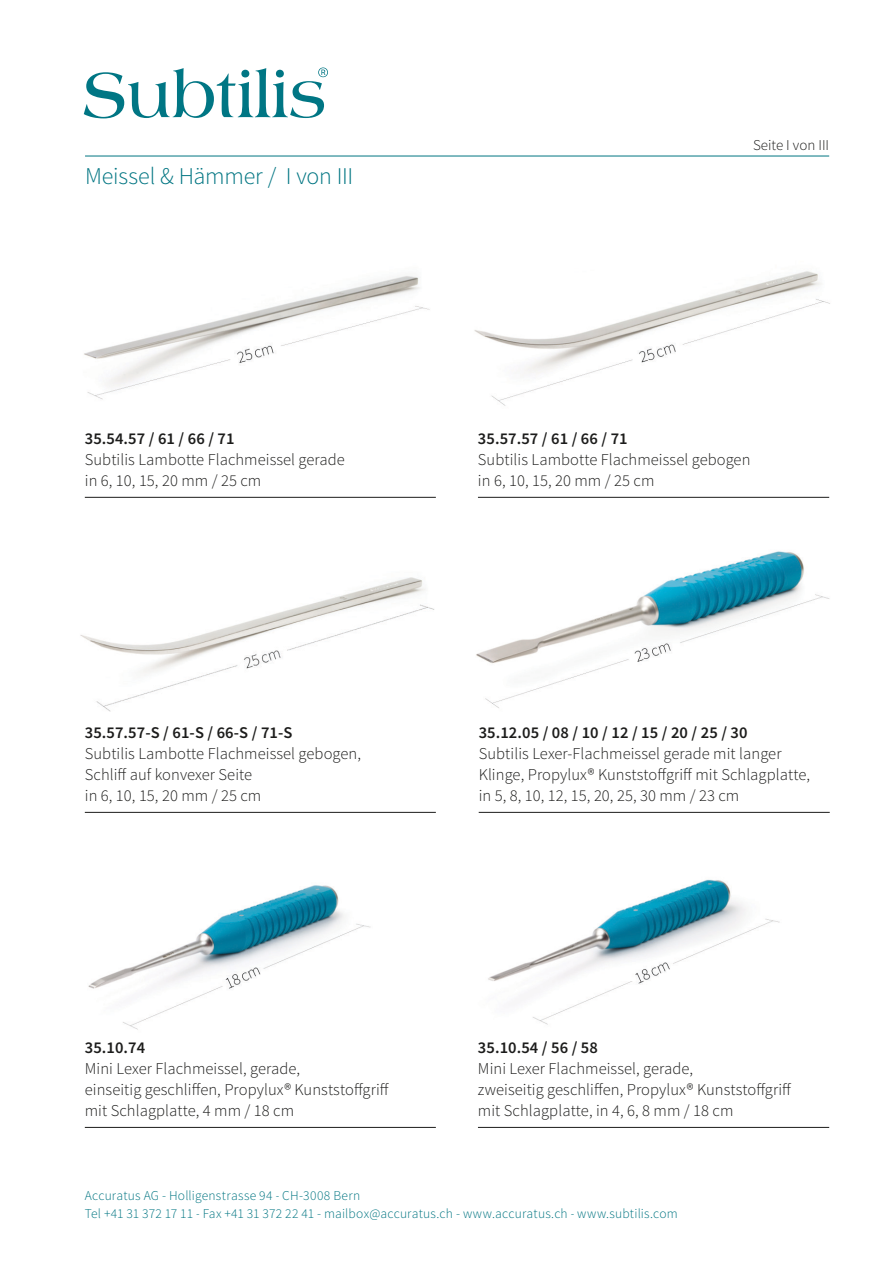
<style>
.page{position:relative;width:893px;height:1263px;background:#fff}
.page>*{position:absolute;margin:0;border:0;box-sizing:border-box;transform-origin:0 0}
.t1{font:300 24px "Source Sans Pro";letter-spacing:-.01em;color:#007582}
.t2{font:300 16.5px/21px "Source Sans Pro";letter-spacing:.005em;color:#1c1c1b}
.t3{font:600 16.5px "Source Sans Pro";letter-spacing:.005em;color:#1c1c1b}
.t4{font:300 15px "Source Sans Pro";color:#1c1c1b}
.t5{font:300 13.5px/18px "Source Sans Pro";letter-spacing:.015em;color:#007582}
</style>
<div class="page">
<img style="left:84px;top:275px;width:346px;height:125px">
<img style="left:476px;top:551px;width:354px;height:157px">
<img style="left:88px;top:885px;width:283px;height:145px">
<img style="left:488px;top:879px;width:292px;height:146px">
<img style="left:474px;top:271px;width:356px;height:135px">
<img style="left:80px;top:577px;width:354px;height:135px">
<hr style="left:85px;top:497px;width:351px;height:1px;background:#1c1c1b">
<hr style="left:85px;top:1127px;width:351px;height:1px;background:#1c1c1b">
<hr style="left:85px;top:812px;width:351px;height:1px;background:#1c1c1b">
<hr style="left:479px;top:812px;width:351px;height:1px;background:#1c1c1b">
<hr style="left:478px;top:497px;width:351px;height:1px;background:#1c1c1b">
<hr style="left:478px;top:1127px;width:351px;height:1px;background:#1c1c1b">
<hr style="left:85px;top:156px;width:744px;height:1px;background:#007582">
<svg style="left:84px;top:68px;width:244px;height:50px"></svg>
<h1 class="t1" style="left:85px;top:161px;width:270px">Meissel &amp; Hämmer / I von III</h1>
<p class="t4" style="left:753px;top:136px;width:78px">Seite I von III</p>
<p class="t3" style="left:85px;top:428px;width:151px">35.54.57 / 61 / 66 / 71</p>
<p class="t2" style="left:85px;top:449px;width:262px">Subtilis Lambotte Flachmeissel gerade in 6, 10, 15, 20 mm / 25 cm</p>
<p class="t3" style="left:85px;top:722px;width:209px">35.57.57-S / 61-S / 66-S / 71-S</p>
<p class="t2" style="left:85px;top:743px;width:278px">Subtilis Lambotte Flachmeissel gebogen,<br>Schliff auf konvexer Seite<br>in 6, 10, 15, 20 mm / 25 cm</p>
<p class="t3" style="left:478px;top:428px;width:151px">35.57.57 / 61 / 66 / 71</p>
<p class="t2" style="left:478px;top:449px;width:274px">Subtilis Lambotte Flachmeissel gebogen in 6, 10, 15, 20 mm / 25 cm</p>
<p class="t3" style="left:479px;top:722px;width:270px">35.12.05 / 08 / 10 / 12 / 15 / 20 / 25 / 30</p>
<p class="t2" style="left:479px;top:743px;width:333px">Subtilis Lexer-Flachmeissel gerade mit langer<br>Klinge, Propylux® Kunststoffgriff mit Schlagplatte, in 5, 8, 10, 12, 15, 20, 25, 30 mm / 23 cm</p>
<p class="t3" style="left:85px;top:1037px;width:62px">35.10.74</p>
<p class="t2" style="left:85px;top:1058px;width:306px">Mini Lexer Flachmeissel, gerade,<br>einseitig geschliffen, Propylux® Kunststoffgriff mit Schlagplatte, 4 mm / 18 cm</p>
<p class="t3" style="left:478px;top:1037px;width:122px">35.10.54 / 56 / 58</p>
<p class="t2" style="left:478px;top:1058px;width:315px">Mini Lexer Flachmeissel, gerade,<br>zweiseitig geschliffen, Propylux® Kunststoffgriff mit Schlagplatte, in 4, 6, 8 mm / 18 cm</p>
<p class="t5" style="left:85px;top:1186px;width:594px">Accuratus AG - Holligenstrasse 94 - CH-3008 Bern<br>Tel +41 31 372 17 11 - Fax +41 31 372 22 41 - mailbox@accuratus.ch - www.accuratus.ch - www.subtilis.com</p>
</div>
